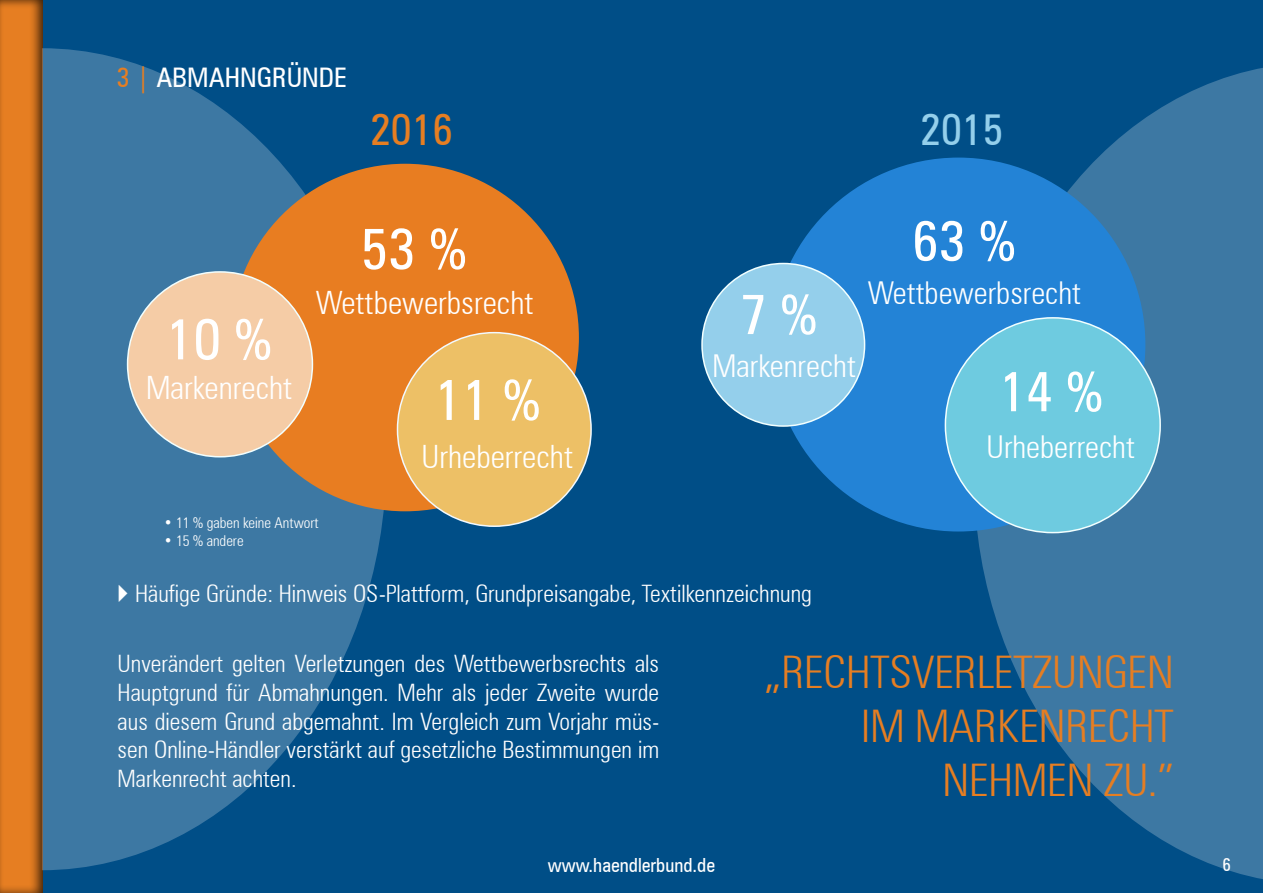
<style>
.page{position:relative;width:1263px;height:893px;background:#fff}
.page>*{position:absolute;margin:0;border:0;box-sizing:border-box;transform-origin:0 0}
.t1{font:condensed 57.3px "Zurich BT";color:#fff}
.t2{font:condensed 56.1px "Zurich BT";color:#fff}
.t3{font:300 condensed 45px/54px "Zurich BT";color:#e67e22;text-align:right}
.t4{font:condensed 43.5px "Zurich BT";color:#e67e22}
.t5{font:condensed 43.5px "Zurich BT";color:#94cfeb}
.t6{font:300 condensed 32.1px "Zurich BT";color:#fff}
.t7{font:300 condensed 31.5px "Zurich BT";color:#fff}
.t8{font:condensed 27px "Zurich BT";color:#fff}
.t9{font:300 condensed 24px/28.8px "Zurich BT";color:#fff;text-align:justify}
.t10{font:condensed 19.5px "Zurich BT";color:#fff}
.t11{font:condensed 18px "Zurich BT";color:#fff}
.t12{font:300 condensed 15px "Zurich BT";color:#fff}
.s1{color:#e67e22}
</style>
<div class="page">
<div style="left:20px;top:0;width:1243px;height:893px;background:#004e87"></div>
<div style="left:0;top:0;width:56px;height:893px;background:#000;opacity:.75"></div>
<svg style="left:42px;top:48px;width:344px;height:822px;fill:#3d78a3"></svg>
<svg style="left:974px;top:68px;width:289px;height:811px;fill:#3d78a3"></svg>
<div style="left:771px;top:158px;width:374px;height:373px;background:#2383d6;border-radius:50%"></div>
<div style="left:702px;top:263px;width:162px;height:163px;background:#94cfeb;border-radius:50%"></div>
<div style="left:945px;top:318px;width:215px;height:215px;background:#6ecbe0;border-radius:50%"></div>
<div style="left:231px;top:164px;width:348px;height:347px;background:#e87d21;border-radius:50%"></div>
<div style="left:128px;top:272px;width:184px;height:185px;background:#f5cca6;border-radius:50%"></div>
<div style="left:397px;top:333px;width:194px;height:193px;background:#edc066;border-radius:50%"></div>
<svg style="left:119px;top:584px;width:9px;height:18px"></svg>
<p class="t8" style="left:117px;top:61px;width:231px"><span class="s1">3 |</span> ABMAHNGRÜNDE</p>
<h3 class="t4" style="left:370px;top:103px;width:85px">2016</h3>
<h3 class="t5" style="left:920px;top:103px;width:85px">2015</h3>
<h1 class="t1" style="left:361px;top:214px;width:107px">53 %</h1>
<h2 class="t2" style="left:912px;top:207px;width:105px">63 %</h2>
<h1 class="t1" style="left:166px;top:304px;width:107px">10 %</h1>
<h3 class="t6" style="left:146px;top:368px;width:148px">Markenrecht</h3>
<h3 class="t6" style="left:316px;top:283px;width:219px">Wettbewerbsrecht</h3>
<h1 class="t1" style="left:435px;top:365px;width:107px">11 %</h1>
<h3 class="t6" style="left:421px;top:437px;width:153px">Urheberrecht</h3>
<h2 class="t2" style="left:740px;top:280px;width:78px">7 %</h2>
<h3 class="t7" style="left:712px;top:347px;width:145px">Markenrecht</h3>
<h3 class="t7" style="left:868px;top:274px;width:215px">Wettbewerbsrecht</h3>
<h2 class="t2" style="left:999px;top:357px;width:105px">14 %</h2>
<h3 class="t7" style="left:986px;top:428px;width:150px">Urheberrecht</h3>
<p class="t12" style="left:164px;top:513px;width:157px">• 11 % gaben keine Antwort</p>
<p class="t12" style="left:164px;top:531px;width:81px">• 15 % andere</p>
<p class="t9" style="left:135px;top:579px;width:678px">Häufige Gründe: Hinweis OS-Plattform, Grundpreisangabe, Textilkennzeichnung</p>
<p class="t9" style="left:118px;top:649px;width:543px">Unverändert gelten Verletzungen des Wettbewerbsrechts als Hauptgrund für Abmahnungen. Mehr als jeder Zweite wurde aus diesem Grund abgemahnt. Im Vergleich zum Vorjahr müs&shy;sen Online-Händler verstärkt auf gesetzliche Bestimmungen im Markenrecht achten.</p>
<h3 class="t3" style="left:765px;top:645px;width:410px">„RECHTSVERLETZUNGEN<br>IM MARKENRECHT<br>NEHMEN ZU.”</h3>
<p class="t10" style="left:548px;top:853px;width:169px">www.haendlerbund.de</p>
<p class="t11" style="left:1222px;top:854px;width:10px">6</p>
</div>
